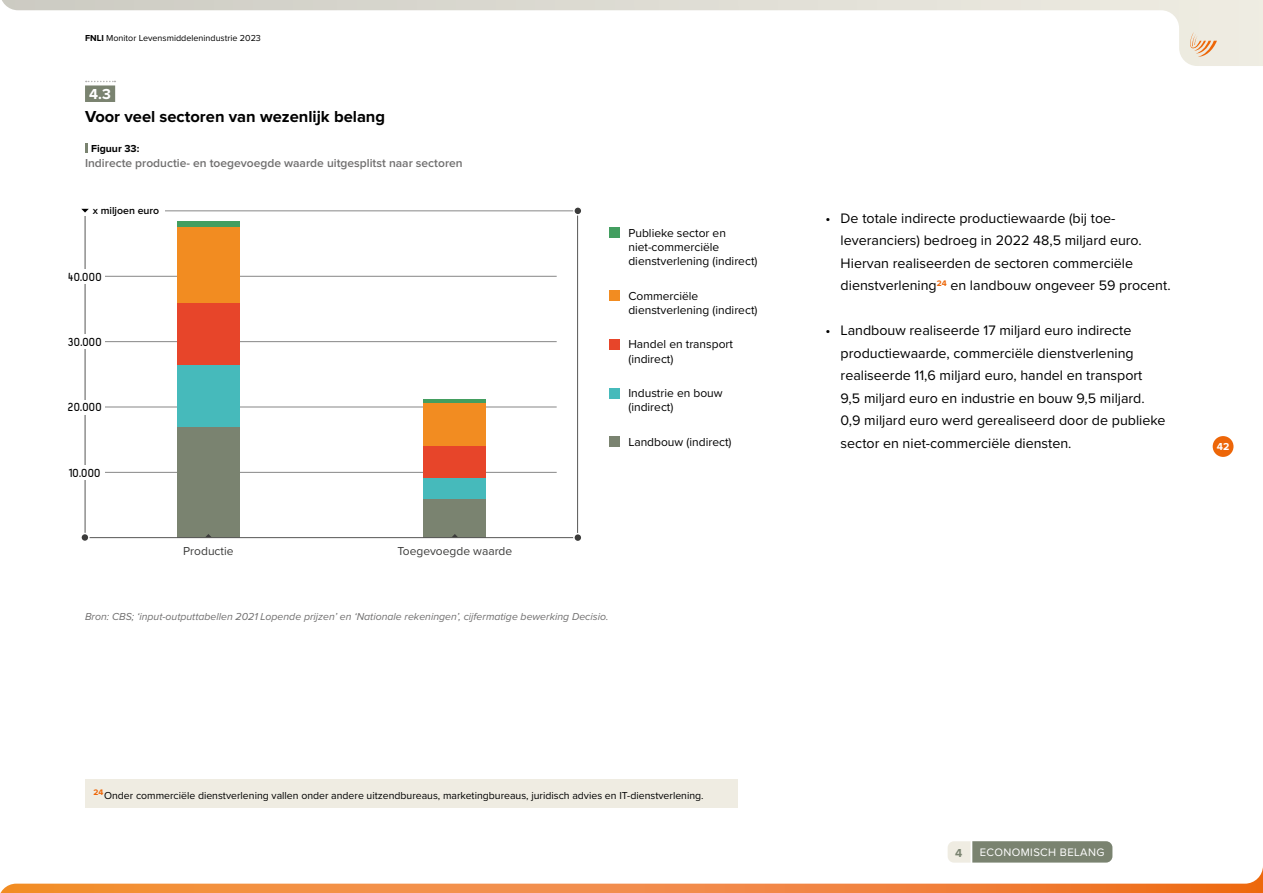
<style>
.page{position:relative;width:1263px;height:893px;background:#fff}
.page>*{position:absolute;margin:0;border:0;box-sizing:border-box;transform-origin:0 0}
.t1{font:700 16.5px "Proxima Nova";color:#000}
.t2{font:700 15px "Acid";color:#000}
.t3{font:700 15px "Proxima Nova";color:#fff}
.t4{font:14.25px/22.5px "Proxima Nova";color:#000}
.t5{font:12px/14.4px "Proxima Nova";color:#000}
.t6{font:600 12px "Proxima Nova";color:#706f6f}
.t7{font:12px "Proxima Nova";color:#3c3c3b}
.t8{font:700 12px "Proxima Nova";color:#7a8370}
.t9{font:11.25px "Proxima Nova";letter-spacing:.035em;color:#fff}
.t10{font:10.5px "Proxima Nova";color:#000}
.t11{font:italic 10.5px "Proxima Nova";color:#706f6f}
.t12{font:600 10.5px "Proxima Nova";color:#000}
.t13{font:700 10.5px "Proxima Nova";color:#000}
.t14{font:700 10.5px "Proxima Nova";color:#fff}
.t15{font:9px "Proxima Nova";color:#000}
.t16{font:700 8.25px "Proxima Nova";color:#ed6608}
.s1{font-weight:700}
</style>
<div class="page">
<svg style="left:2px;top:0;width:1261px;height:66px"></svg>
<svg style="left:1189px;top:32px;width:28px;height:25px"></svg>
<div style="left:1213px;top:436px;width:20px;height:21px;background:#ed6608;border-radius:50%"></div>
<div style="left:85px;top:85px;width:30px;height:17px;background:#7a8370"></div>
<svg style="left:86px;top:81px;width:29px;height:1px"></svg>
<svg style="left:85px;top:143px;width:2px;height:10px"></svg>
<svg style="left:0;top:841px;width:1263px;height:52px"></svg>
<div style="left:85px;top:780px;width:653px;height:28px;background:#efece2"></div>
<svg style="left:84px;top:210px;width:536px;height:329px"></svg>
<hr style="left:85px;top:211px;width:1px;height:327px;background:#575756">
<hr style="left:577px;top:211px;width:1px;height:327px;background:#575756">
<hr style="left:85px;top:211px;width:493px;height:1px;background:#878787">
<hr style="left:86px;top:472px;width:471px;height:1px;background:#878787">
<div style="left:65px;top:465px;width:40px;height:15px;background:#fff"></div>
<hr style="left:86px;top:407px;width:471px;height:1px;background:#878787">
<div style="left:65px;top:400px;width:40px;height:14px;background:#fff"></div>
<hr style="left:86px;top:341px;width:471px;height:1px;background:#878787">
<div style="left:65px;top:334px;width:40px;height:15px;background:#fff"></div>
<hr style="left:86px;top:276px;width:471px;height:1px;background:#878787">
<div style="left:65px;top:269px;width:40px;height:15px;background:#fff"></div>
<div style="left:80px;top:206px;width:10px;height:10px;border:2px solid #fff;border-radius:50%"></div>
<div style="left:177px;top:426px;width:63px;height:111px;background:#7a8370"></div>
<div style="left:177px;top:365px;width:63px;height:61px;background:#46babb"></div>
<div style="left:177px;top:303px;width:63px;height:62px;background:#e7452a"></div>
<div style="left:177px;top:227px;width:63px;height:76px;background:#f28c21"></div>
<div style="left:177px;top:221px;width:63px;height:6px;background:#439e60"></div>
<div style="left:424px;top:478px;width:62px;height:21px;background:#46babb"></div>
<div style="left:424px;top:499px;width:62px;height:39px;background:#7a8370"></div>
<div style="left:424px;top:445px;width:62px;height:33px;background:#e7452a"></div>
<div style="left:424px;top:403px;width:62px;height:42px;background:#f28c21"></div>
<hr style="left:424px;top:400px;width:62px;height:3px;background:#439e60">
<svg style="left:452px;top:534px;width:6px;height:3px"></svg>
<div style="left:610px;top:227px;width:10px;height:11px;background:#439e60"></div>
<div style="left:610px;top:291px;width:10px;height:10px;background:#f28c21"></div>
<div style="left:610px;top:339px;width:10px;height:11px;background:#e7452a"></div>
<div style="left:610px;top:388px;width:10px;height:10px;background:#46babb"></div>
<div style="left:610px;top:437px;width:10px;height:10px;background:#7a8370"></div>
<hr style="left:85px;top:537px;width:493px;height:1px;background:#575756">
<div style="left:574px;top:534px;width:8px;height:8px;background:#3c3c3b;border-radius:50%"></div>
<div style="left:573px;top:533px;width:9px;height:9px;border:2px solid #fff;border-radius:50%"></div>
<div style="left:574px;top:207px;width:8px;height:8px;background:#3c3c3b;border-radius:50%"></div>
<div style="left:573px;top:206px;width:9px;height:10px;border:2px solid #fff;border-radius:50%"></div>
<div style="left:81px;top:533px;width:8px;height:8px;background:#3c3c3b;border-radius:50%"></div>
<div style="left:80px;top:533px;width:10px;height:9px;border:2px solid #fff;border-radius:50%"></div>
<div style="left:75px;top:207px;width:90px;height:9px;background:#fff"></div>
<svg style="left:81px;top:209px;width:8px;height:4px"></svg>
<p class="t15" style="left:85px;top:31px;width:177px"><span class="s1">FNLI</span> Monitor Levensmiddelenindustrie 2023</p>
<p class="t3" style="left:89px;top:87px;width:23px">4.3</p>
<p class="t1" style="left:85px;top:108px;width:302px">Voor veel sectoren van wezenlijk belang</p>
<p class="t13" style="left:91px;top:143px;width:50px">Figuur 33:</p>
<p class="t6" style="left:85px;top:157px;width:379px">Indirecte productie- en toegevoegde waarde uitgesplitst naar sectoren</p>
<p class="t12" style="left:93px;top:205px;width:68px">x miljoen euro</p>
<p class="t2" style="left:68px;top:271px;width:35px">40.000</p>
<p class="t2" style="left:68px;top:336px;width:36px">30.000</p>
<p class="t2" style="left:68px;top:402px;width:35px">20.000</p>
<p class="t2" style="left:69px;top:467px;width:33px">10.000</p>
<p class="t5" style="left:628px;top:225px;width:131px">Publieke sector en niet-commerciële dienstverlening (indirect)</p>
<p class="t5" style="left:628px;top:288px;width:131px">Commerciële dienstverlening (indirect)</p>
<p class="t5" style="left:628px;top:337px;width:106px">Handel en transport (indirect)</p>
<p class="t5" style="left:628px;top:385px;width:96px">Industrie en bouw (indirect)</p>
<p class="t5" style="left:628px;top:434px;width:105px">Landbouw (indirect)</p>
<p class="t7" style="left:183px;top:542px;width:52px">Productie</p>
<p class="t7" style="left:397px;top:542px;width:116px">Toegevoegde waarde</p>
<p class="t11" style="left:85px;top:611px;width:525px">Bron: CBS; ‘input-outputtabellen 2021 Lopende prijzen’ en ‘Nationale rekeningen’, cijfermatige bewerking Decisio.</p>
<p class="t16" style="left:94px;top:788px;width:11px">24</p>
<p class="t10" style="left:104px;top:788px;width:601px">Onder commerciële dienstverlening vallen onder andere uitzendbureaus, marketingbureaus, juridisch advies en IT-dienstverlening.</p>
<p class="t4" style="left:841px;top:206px;width:331px;text-indent:-15px">• De totale indirecte productiewaarde (bij toe&shy;leveranciers) bedroeg in 2022 48,5 miljard euro.<br>Hiervan realiseerden de sectoren commerciële dienstverlening<sup>24</sup> en landbouw ongeveer 59 procent.</p>
<p class="t4" style="left:841px;top:319px;width:326px;text-indent:-15px">• Landbouw realiseerde 17 miljard euro indirecte productiewaarde, commerciële dienstverlening realiseerde 11,6 miljard euro, handel en transport 9,5 miljard euro en industrie en bouw 9,5 miljard.<br>0,9 miljard euro werd gerealiseerd door de publieke sector en niet-commerciële diensten.</p>
<p class="t14" style="left:1217px;top:442px;width:14px">42</p>
<p class="t8" style="left:955px;top:847px;width:9px">4</p>
<p class="t9" style="left:980px;top:844px;width:126px">ECONOMISCH BELANG</p>
</div>
